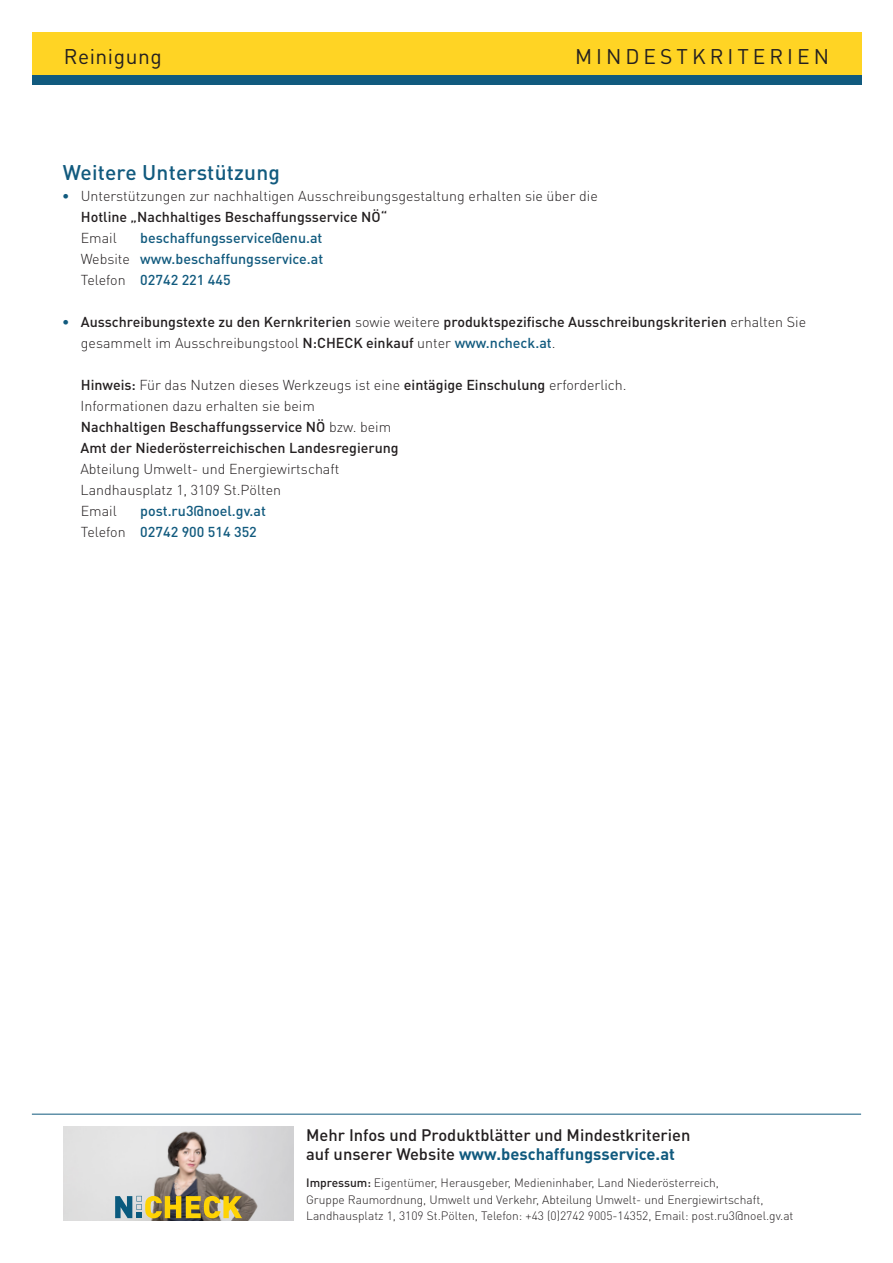
<style>
.page{position:relative;width:893px;height:1263px;background:#fff}
.page>*{position:absolute;margin:0;border:0;box-sizing:border-box;transform-origin:0 0}
.t1{font:500 21px "DIN Pro";letter-spacing:.01em;color:#115a7e}
.t2{font:21px "DIN Pro";letter-spacing:.19em;color:#231f20}
.t3{font:21px "DIN Pro";letter-spacing:.025em;color:#231f20}
.t4{font:500 16.5px/19.5px "DIN Pro";color:#231f20}
.t5{font:500 14.25px/21px "DIN Pro";color:#231f20}
.t6{font:300 14.25px/21px "DIN Pro";color:#231f20}
.t7{font:500 14.25px/21px "DIN Pro";color:#115a7e;text-align:justify}
.t8{font:300 12px/16.5px "DIN Pro";color:#231f20}
.s1{font-weight:900;color:#115a7e}
.s2{font-weight:500}
.s3{font-weight:300;color:#231f20}
.s4{font-weight:300}
.s5{color:#115a7e}
.s6{font-weight:700;color:#115a7e}
</style>
<div class="page">
<div style="left:32px;top:74px;width:829px;height:11px;background:#115a7e"></div>
<div style="left:32px;top:32px;width:829px;height:42px;background:#ffd424"></div>
<hr style="left:32px;top:1114px;width:829px;height:1px;background:#115a7e">
<img style="left:64px;top:1127px;width:229px;height:93px">
<svg style="left:115px;top:1196px;width:127px;height:22px;background:#aba14e"></svg>
<h1 class="t3" style="left:64px;top:42px;width:99px">Reinigung</h1>
<h1 class="t2" style="left:575px;top:42px;width:255px">MINDESTKRITERIEN</h1>
<h1 class="t1" style="left:63px;top:158px;width:219px">Weitere Unterstützung</h1>
<p class="t6" style="left:81px;top:185px;width:518px;text-indent:-19px"><span class="s1">•</span> Unterstützungen zur nachhaltigen Ausschreibungsgestaltung erhalten sie über die<br><span class="s2">Hotline „Nachhaltiges Beschaffungsservice NÖ“</span></p>
<p class="t6" style="left:81px;top:227px;width:38px">Email</p>
<p class="t7" style="left:81px;top:227px;width:244px;text-indent:60px">beschaffungsservice@enu.at <span class="s3">Website</span> www.beschaffungsservice.at <span class="s3">Telefon</span> 02742 221 445</p>
<p class="t5" style="left:81px;top:311px;width:727px;text-indent:-19px"><span class="s1">•</span> Ausschreibungstexte zu den Kernkriterien <span class="s4">sowie weitere</span> produktspezifische Ausschreibungskriterien <span class="s4">erhalten Sie gesammelt im Ausschreibungstool</span> N:CHECK einkauf <span class="s4">unter</span> <span class="s5">www.ncheck.at</span><span class="s4">.</span></p>
<p class="t5" style="left:80px;top:374px;width:548px">Hinweis: <span class="s4">Für das Nutzen dieses Werkzeugs ist eine</span> eintägige Einschulung <span class="s4">erforderlich.<br>Informationen dazu erhalten sie beim<br></span>Nachhaltigen Beschaffungsservice NÖ <span class="s4">bzw. beim<br></span>Amt der Niederösterreichischen Landesregierung</p>
<p class="t6" style="left:80px;top:458px;width:261px">Abteilung Umwelt- und Energiewirtschaft<br>Landhausplatz 1, 3109 St.Pölten<br>Email</p>
<p class="t7" style="left:81px;top:500px;width:187px;text-indent:60px">post.ru3@noel.gv.at<br><span class="s3">Telefon</span> 02742 900 514 352</p>
<p class="t4" style="left:306px;top:1124px;width:386px">Mehr Infos und Produktblätter und Mindestkriterien auf unserer Website <span class="s6">www.beschaffungsservice.at</span></p>
<p class="t8" style="left:306px;top:1174px;width:489px"><span class="s2">Impressum:</span> Eigentümer, Herausgeber, Medieninhaber, Land Niederösterreich,<br>Gruppe Raumordnung, Umwelt und Verkehr, Abteilung Umwelt- und Energiewirtschaft,<br>Landhausplatz 1, 3109 St.Pölten, Telefon: +43 (0)2742 9005-14352, Email: post.ru3@noel.gv.at</p>
</div>
